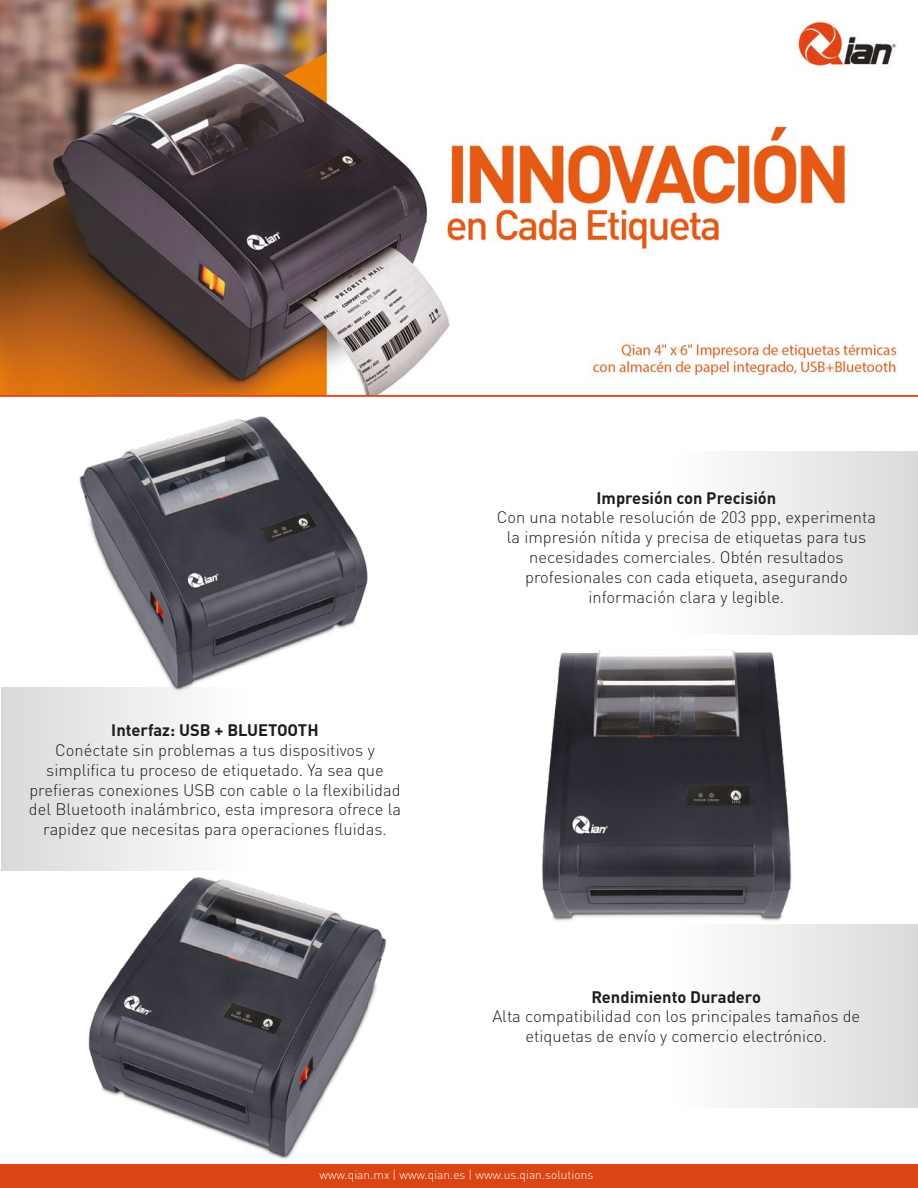
<style>
.page{position:relative;width:918px;height:1188px;background:#fff}
.page>*{position:absolute;margin:0;border:0;box-sizing:border-box;transform-origin:0 0}
.t1{font:300 16.5px/19.8px "DIN Pro";color:#1d1d1b;text-align:center}
.t2{font:700 16.5px "DIN Pro";color:#1d1d1b}
.t3{font:300 12px "DIN Pro";color:#fff}
</style>
<div class="page">
<svg style="left:0;top:394px;width:918px;height:3px"></svg>
<div style="left:0;top:1164px;width:918px;height:24px;background:#db4414"></div>
<div style="left:461px;top:451px;width:457px;height:183px;background:linear-gradient(to right,#fff,#e2e2e1)"></div>
<div style="left:461px;top:924px;width:457px;height:183px;background:linear-gradient(to right,#fff,#e2e2e1)"></div>
<div style="left:2px;top:688px;width:459px;height:183px;background:linear-gradient(to right,#e1e1e1,#fff)"></div>
<img style="left:488px;top:606px;width:353px;height:352px">
<img style="left:51px;top:394px;width:349px;height:328px">
<img style="left:61px;top:836px;width:351px;height:323px">
<img style="left:0;top:0;width:899px;height:394px">
<p class="t2" style="left:111px;top:717px;width:209px">Interfaz: USB + BLUETOOTH</p>
<p class="t1" style="left:29px;top:739px;width:374px">Conéctate sin problemas a tus dispositivos y simplifica tu proceso de etiquetado. Ya sea que prefieras conexiones USB con cable o la flexibilidad del Bluetooth inalámbrico, esta impresora ofrece la rapidez que necesitas para operaciones fluidas.</p>
<p class="t2" style="left:597px;top:484px;width:181px">Impresión con Precisión</p>
<p class="t1" style="left:497px;top:506px;width:381px">Con una notable resolución de 203 ppp, experimenta la impresión nítida y precisa de etiquetas para tus necesidades comerciales. Obtén resultados profesionales con cada etiqueta, asegurando información clara y legible.</p>
<p class="t2" style="left:592px;top:983px;width:171px">Rendimiento Duradero</p>
<p class="t1" style="left:492px;top:1005px;width:369px">Alta compatibilidad con los principales tamaños de etiquetas de envío y comercio electrónico.</p>
<p class="t3" style="left:320px;top:1166px;width:275px">www.qian.mx | www.qian.es | www.us.qian.solutions</p>
</div>
